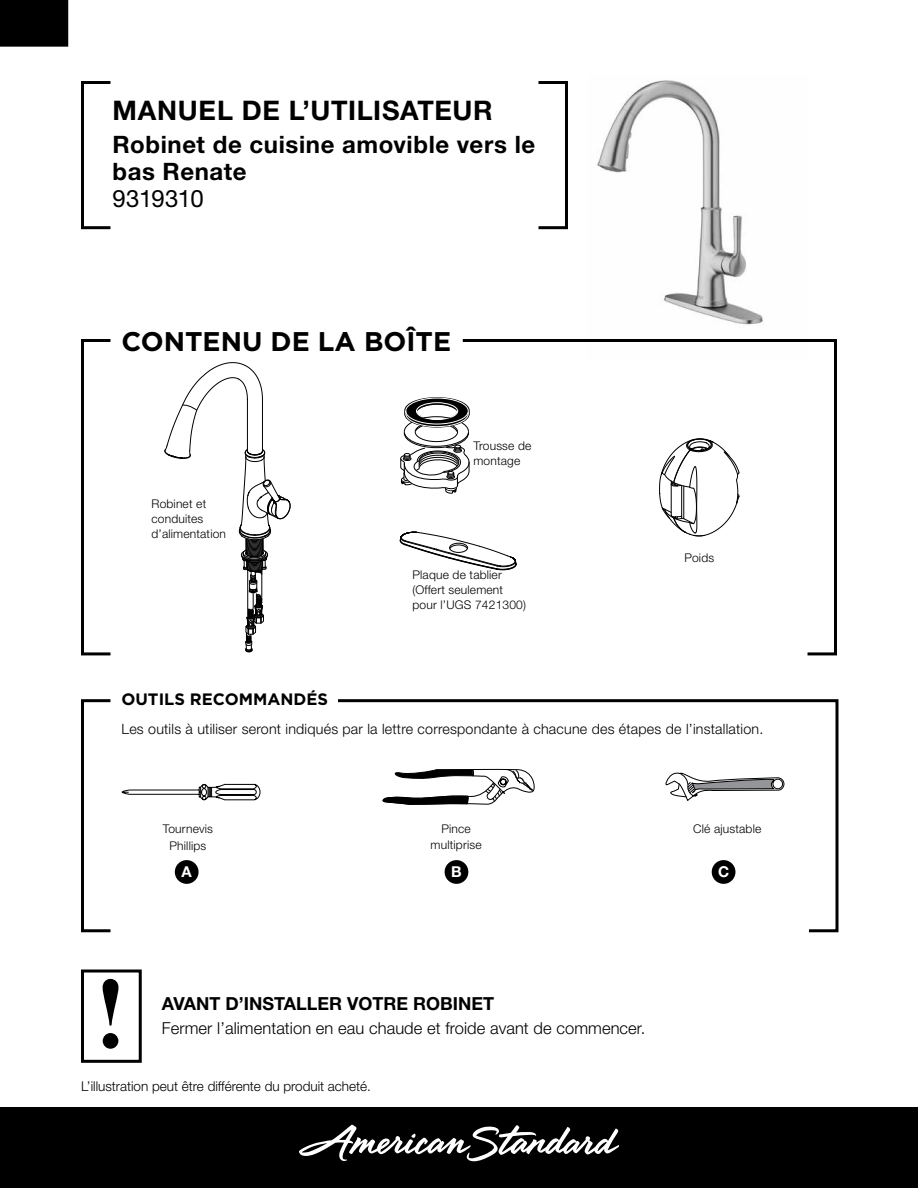
<style>
.page{position:relative;width:918px;height:1188px;background:#fff}
.page>*{position:absolute;margin:0;border:0;box-sizing:border-box;transform-origin:0 0}
.t1{font:700 27px "Helvetica Neue LT Std";letter-spacing:.025em;color:#000}
.t2{font:700 27px "Gotham";color:#000}
.t3{font:700 24px/27px "Helvetica Neue LT Std";letter-spacing:.025em;color:#000}
.t4{font:24px "Helvetica Neue LT Std";letter-spacing:-.025em;color:#000}
.t5{font:700 18px "Helvetica Neue LT Std";color:#000}
.t6{font:300 16.5px "Helvetica Neue LT Std";letter-spacing:.005em;color:#000}
.t7{font:700 16.5px "Gotham";color:#000}
.t8{font:700 15px "Helvetica Neue LT Std";color:#fff}
.t9{font:300 14.25px "Helvetica Neue LT Std";letter-spacing:.015em;color:#000}
.t10{font:300 13.5px "Helvetica Neue LT Std";color:#000}
.t11{font:300 12px/15px "Helvetica Neue LT Std";letter-spacing:.015em;color:#000}
</style>
<div class="page">
<img style="left:597px;top:80px;width:166px;height:245px">
<div style="left:0;top:1107px;width:918px;height:81px;background:#000"></div>
<svg style="left:299px;top:1125px;width:320px;height:36px"></svg>
<div style="left:0;top:0;width:68px;height:46px;background:#000"></div>
<div style="left:0;top:0;width:68px;height:47px;border:2px solid #000"></div>
<svg style="left:164px;top:362px;width:127px;height:291px"></svg>
<div style="left:81px;top:339px;width:31px;height:316px;border:3px solid #000"></div>
<svg style="left:462px;top:339px;width:375px;height:317px"></svg>
<div style="left:81px;top:699px;width:31px;height:233px;border:3px solid #000"></div>
<svg style="left:338px;top:699px;width:501px;height:234px"></svg>
<div style="left:175px;top:860px;width:24px;height:24px;background:#000;border-radius:50%"></div>
<div style="left:445px;top:860px;width:23px;height:24px;background:#000;border-radius:50%"></div>
<div style="left:712px;top:860px;width:23px;height:24px;background:#000;border-radius:50%"></div>
<svg style="left:121px;top:783px;width:140px;height:18px"></svg>
<svg style="left:379px;top:768px;width:157px;height:38px"></svg>
<svg style="left:666px;top:771px;width:119px;height:31px"></svg>
<svg style="left:103px;top:979px;width:16px;height:70px"></svg>
<div style="left:81px;top:970px;width:61px;height:93px;border:3px solid #000"></div>
<svg style="left:400px;top:397px;width:71px;height:97px"></svg>
<div style="left:81px;top:81px;width:31px;height:148px;border:3px solid #000"></div>
<div style="left:537px;top:81px;width:31px;height:148px;border:3px solid #000"></div>
<svg style="left:659px;top:438px;width:81px;height:100px"></svg>
<svg style="left:400px;top:532px;width:117px;height:38px"></svg>
<h1 class="t1" style="left:112px;top:94px;width:382px">MANUEL DE L’UTILISATEUR</h1>
<h2 class="t3" style="left:112px;top:130px;width:424px">Robinet de cuisine amovible vers le bas Renate</h2>
<h2 class="t4" style="left:112px;top:184px;width:93px">9319310</h2>
<h1 class="t2" style="left:122px;top:323px;width:331px">CONTENU DE LA BOÎTE</h1>
<p class="t11" style="left:152px;top:496px;width:76px">Robinet et conduites d’alimentation</p>
<p class="t11" style="left:473px;top:438px;width:60px">Trousse de montage</p>
<p class="t11" style="left:412px;top:567px;width:115px">Plaque de tablier (Offert seulement pour l’UGS 7421300)</p>
<p class="t11" style="left:684px;top:550px;width:31px">Poids</p>
<h3 class="t7" style="left:122px;top:688px;width:208px">OUTILS RECOMMANDÉS</h3>
<p class="t9" style="left:122px;top:720px;width:643px">Les outils à utiliser seront indiqués par la lettre correspondante à chacune des étapes de l’installation.</p>
<p class="t11" style="left:163px;top:820px;width:52px;line-height:16.5px;text-align:center">Tournevis<br>Phillips</p>
<p class="t11" style="left:431px;top:820px;width:52px;line-height:16.5px;text-align:center">Pince multiprise</p>
<p class="t11" style="left:693px;top:821px;width:70px">Clé ajustable</p>
<p class="t8" style="left:182px;top:863px;width:12px">A</p>
<p class="t8" style="left:451px;top:863px;width:12px">B</p>
<p class="t8" style="left:718px;top:863px;width:13px">C</p>
<h3 class="t5" style="left:162px;top:993px;width:334px">AVANT D’INSTALLER VOTRE ROBINET</h3>
<h3 class="t6" style="left:162px;top:1018px;width:485px">Fermer l’alimentation en eau chaude et froide avant de commencer.</h3>
<p class="t10" style="left:81px;top:1077px;width:292px">L’illustration peut être différente du produit acheté.</p>
</div>
